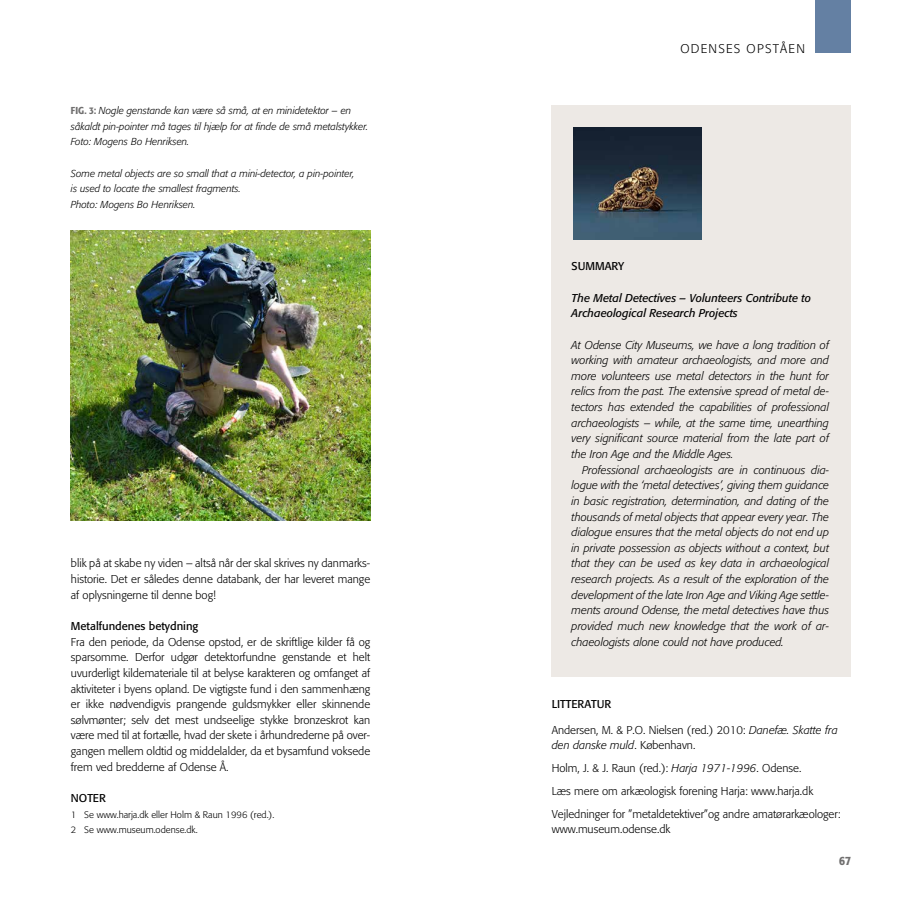
<style>
.page{position:relative;width:922px;height:922px;background:#fff}
.page>*{position:absolute;margin:0;border:0;box-sizing:border-box;transform-origin:0 0}
.t1{font:300 12.5px "Formata";letter-spacing:.1em;color:#000}
.t2{font:500 condensed 12.5px "Formata";color:#706f6f}
.t3{font:italic 300 11.25px/15.6px "Formata";color:#000;text-align:justify}
.t4{font:300 11.25px/15.6px "Formata";color:#000;text-align:justify}
.t5{font:italic 11.25px/15.6px "Formata";color:#000}
.t6{font:11.25px "Formata";color:#000}
.t7{font:italic 300 10px/15.6px "Formata";color:#000}
.t8{font:300 9.38px/14.8px "Formata";color:#000}
.s1{font-weight:500;font-style:normal;font-stretch:condensed;color:#706f6f}
.s2{font-style:italic}
</style>
<div class="page">
<div style="left:815px;top:0;width:35px;height:53px;background:#6480a3"></div>
<img style="left:71px;top:230px;width:299px;height:290px">
<div style="left:551px;top:105px;width:299px;height:571px;background:#ede9e5"></div>
<img style="left:573px;top:127px;width:128px;height:113px">
<p class="t7" style="left:71px;top:103px;width:298px"><span class="s1">FIG. 3:</span> Nogle genstande kan være så små, at en minidetektor – en såkaldt pin-pointer må tages til hjælp for at finde de små metalstykker.<br>Foto: Mogens Bo Henriksen.</p>
<p class="t7" style="left:71px;top:165px;width:285px">Some metal objects are so small that a mini-detector, a pin-pointer, is used to locate the smallest fragments.<br>Photo: Mogens Bo Henriksen.</p>
<p class="t4" style="left:71px;top:555px;width:301px">blik på at skabe ny viden – altså når der skal skrives ny danmarks&shy;historie. Det er således denne databank, der har leveret mange af oplysningerne til denne bog!</p>
<p class="t6" style="left:71px;top:619px;width:129px">Metalfundenes betydning</p>
<p class="t4" style="left:71px;top:633px;width:301px">Fra den periode, da Odense opstod, er de skriftlige kilder få og sparsomme. Derfor udgør detektorfundne genstande et helt uvurderligt kildemateriale til at belyse karakteren og omfanget af aktiviteter i byens opland. De vigtigste fund i den sammenhæng er ikke nødvendigvis prangende guldsmykker eller skinnende sølvmønter; selv det mest undseelige stykke bronzeskrot kan være med til at fortælle, hvad der skete i århundrederne på over&shy;gangen mellem oldtid og middelalder, da et bysamfund voksede frem ved bredderne af Odense Å.</p>
<p class="t6" style="left:71px;top:791px;width:36px">NOTER</p>
<p class="t8" style="left:71px;top:807px;width:205px">1 Se www.harja.dk eller Holm &amp; Raun 1996 (red.).<br>2 Se www.museum.odense.dk.</p>
<p class="t1" style="left:680px;top:41px;width:126px">ODENSES OPSTÅEN</p>
<p class="t6" style="left:571px;top:259px;width:54px">SUMMARY</p>
<p class="t5" style="left:571px;top:290px;width:241px">The Metal Detectives – Volunteers Contribute to<br>Archaeological Research Projects</p>
<p class="t3" style="left:571px;top:337px;width:259px">At Odense City Museums, we have a long tradition of working with amateur archaeologists, and more and more volunteers use metal detectors in the hunt for relics from the past. The extensive spread of metal de&shy;tectors has extended the capabilities of professional archaeologists – while, at the same time, unearthing very significant source material from the late part of the Iron Age and the Middle Ages.</p>
<p class="t3" style="left:571px;top:462px;width:259px;text-indent:11px">Professional archaeologists are in continuous dia&shy;logue with the ‘metal detectives’, giving them guidance in basic registration, determination, and dating of the thousands of metal objects that appear every year. The dialogue ensures that the metal objects do not end up in private possession as objects without a context, but that they can be used as key data in archaeological research projects. As a result of the exploration of the development of the late Iron Age and Viking Age settle&shy;ments around Odense, the metal detectives have thus provided much new knowledge that the work of ar&shy;chaeologists alone could not have produced.</p>
<p class="t6" style="left:551px;top:697px;width:61px">LITTERATUR</p>
<p class="t4" style="left:551px;top:722px;width:287px">Andersen, M. &amp; P.O. Nielsen (red.) 2010: <span class="s2">Danefæ. Skatte fra den danske muld</span>. København.</p>
<p class="t4" style="left:551px;top:756px;width:290px;line-height:22.8px;text-align:left">Holm, J. &amp; J. Raun (red.): <span class="s2">Harja 1971-1996</span>. Odense.<br>Læs mere om arkæologisk forening Harja: www.harja.dk<br>Vejledninger for ”metaldetektiver”og andre amatørarkæologer:</p>
<p class="t4" style="left:551px;top:821px;width:120px">www.museum.odense.dk</p>
<p class="t2" style="left:838px;top:852px;width:13px">67</p>
</div>
